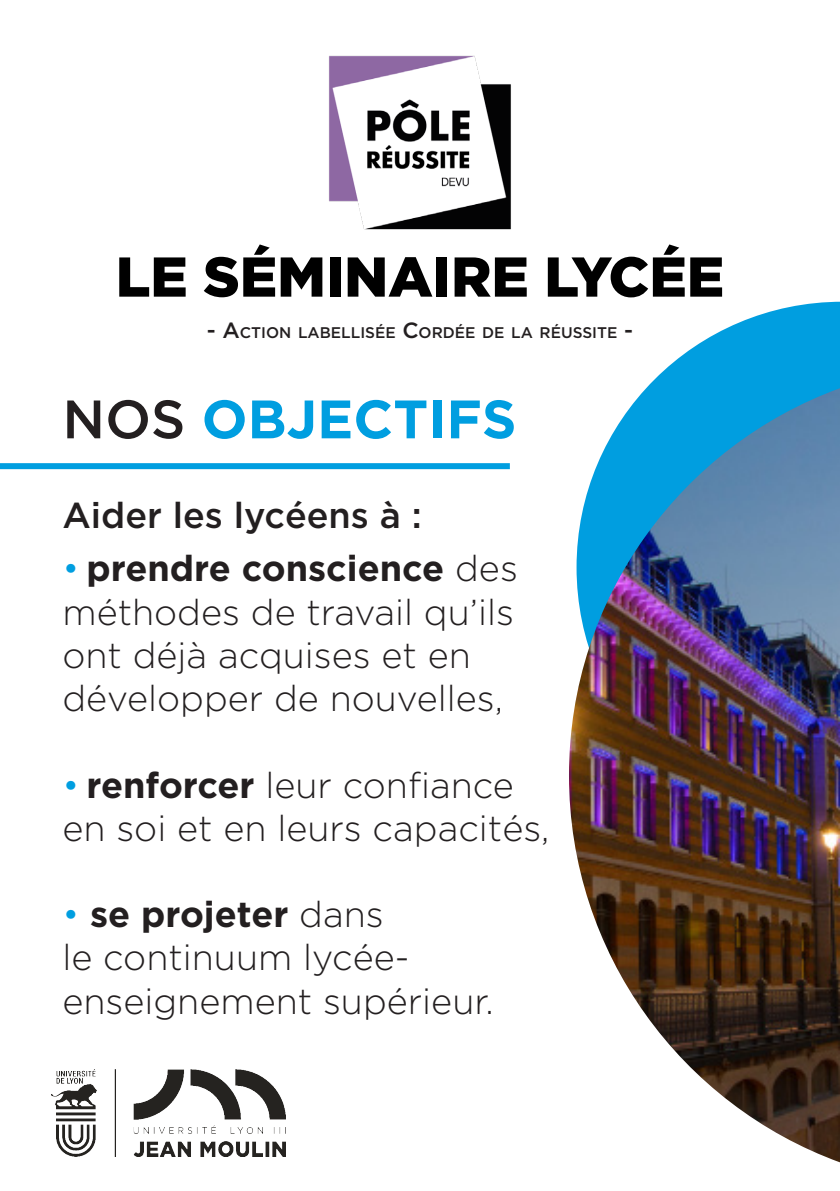
<style>
.page{position:relative;width:840px;height:1191px;background:#fff}
.page>*{position:absolute;margin:0;border:0;box-sizing:border-box;transform-origin:0 0}
.t1{font:900 56px "Gotham";color:#000}
.t2{font:700 54px "Gotham";color:#009ee0}
.t3{font:300 36px/43.2px "Gotham";color:#231f20}
.t4{font:500 36px "Gotham";color:#231f20}
.t5{font:500 15.4px "Gotham";color:#231f20}
.s1{font-size:22px}
.s2{font-weight:500;color:#231f20}
.s3{color:#009ee0}
.s4{font-weight:700}
</style>
<div class="page">
<img style="left:51px;top:1069px;width:234px;height:87px">
<img style="left:329px;top:55px;width:182px;height:175px">
<svg style="left:646px;top:302px;width:193px;height:86px;fill:#009ee0"></svg>
<img style="left:569px;top:388px;width:270px;height:774px">
<div style="left:0;top:463px;width:509px;height:6px;background:#009ee0"></div>
<p class="t1" style="left:116px;top:244px;width:609px">LE SÉMINAIRE LYCÉE</p>
<p class="t5" style="left:207px;top:324px;width:427px"><span class="s1">- A</span>CTION LABELLISÉE <span class="s1">C</span>ORDÉE DE LA RÉUSSITE <span class="s1">-</span></p>
<p class="t2" style="left:62px;top:388px;width:455px"><span class="s2">NOS</span> OBJECTIFS</p>
<p class="t4" style="left:62px;top:495px;width:360px">Aider les lycéens à :</p>
<p class="t3" style="left:62px;top:546px;width:456px"><span class="s3">•</span> <span class="s4">prendre conscience</span> des méthodes de travail qu’ils ont déjà acquises et en développer de nouvelles,</p>
<p class="t3" style="left:62px;top:762px;width:453px"><span class="s3">•</span> <span class="s4">renforcer</span> leur confiance</p>
<p class="t3" style="left:62px;top:806px;width:488px">en soi et en leurs capacités,</p>
<p class="t3" style="left:62px;top:892px;width:432px"><span class="s3">•</span> <span class="s4">se projeter</span> dans<br>le continuum lycée&shy;enseignement supérieur.</p>
</div>
